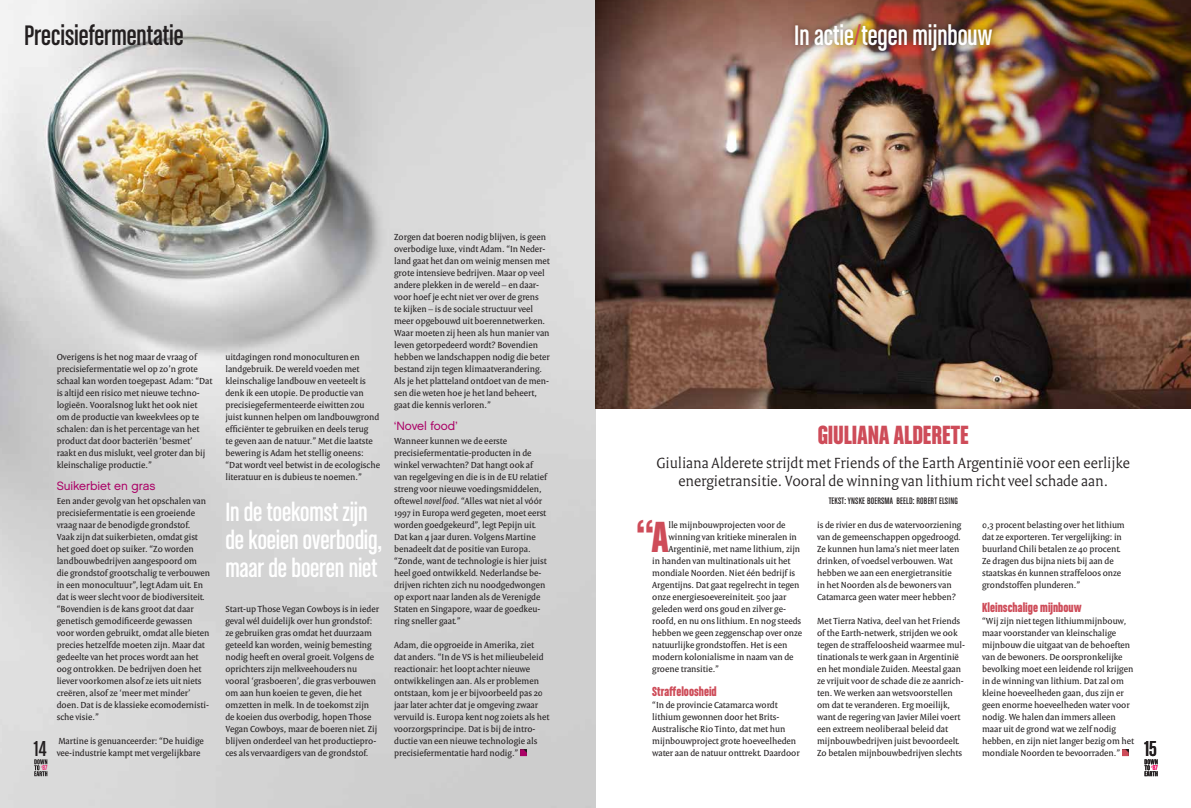
<style>
.page{position:relative;width:1191px;height:808px;background:#fff}
.page>*{position:absolute;margin:0;border:0;box-sizing:border-box;transform-origin:0 0}
.t1{font:46.3px "Chalet Comprime Hong Kong Eighty";color:#ce4c59}
.t2{font:30px "Chalet Comprime Cologne Sixty";color:#fff}
.t3{font:30px "Chalet Comprime Cologne Sixty";color:#231f20}
.t4{font:28px/28px "Chalet Comprime Cologne Sixty";letter-spacing:-.005em;color:#fff}
.t5{font:28px "Chalet Comprime Hong Kong Sixty";color:#ce4c59}
.t6{font:23px "Chalet Comprime Cologne Eighty";color:#231f20}
.t7{font:300 16px/18px "Versa Pro";color:#231f20;text-align:center}
.t8{font:14px "Chalet Comprime Hong Kong Sixty";color:#ce4c59}
.t9{font:12px "Chalet London Nineteen Sixty";letter-spacing:-.005em;color:#ab0166}
.t10{font:10px "Chalet Comprime Cologne Sixty";letter-spacing:.02em;color:#231f20}
.t11{font:9.5px/12px "Versa Pro";color:#231f20}
.t12{font:7.7px "Chalet Comprime Cologne Seventy";color:#ec1163}
.s1{color:#ce4c59}
.s2{font-style:italic}
</style>
<div class="page">
<img style="left:0;top:0;width:595px;height:808px">
<svg style="left:34px;top:759px;width:13px;height:17px"></svg>
<svg style="left:520px;top:749px;width:7px;height:7px"></svg>
<img style="left:595px;top:68px;width:596px;height:340px">
<img style="left:595px;top:0;width:596px;height:68px">
<svg style="left:1144px;top:759px;width:13px;height:17px"></svg>
<div style="left:789px;top:18px;width:208px;height:38px;background:#231f20;opacity:.51"></div>
<svg style="left:1122px;top:749px;width:6px;height:7px"></svg>
<h2 class="t3" style="left:24px;top:19px;width:161px">Precisiefermentatie</h2>
<h2 class="t2" style="left:794px;top:19px;width:199px">In actie<span class="s1">/</span>tegen mijnbouw</h2>
<h3 class="t6" style="left:34px;top:736px;width:14px">14</h3>
<p class="t12" style="left:41px;top:763px;width:8px"><sup>#</sup>87</p>
<p class="t11" style="left:57px;top:351px;width:157px">Overigens is het nog maar de vraag of precisiefermentatie wel op zo’n grote schaal kan worden toegepast. Adam: “Dat is altijd een risico met nieuwe techno&shy;logieën. Vooralsnog lukt het ook niet om de productie van kweekvlees op te schalen: dan is het percentage van het product dat door bacteriën ‘besmet’ raakt en dus mislukt, veel groter dan bij kleinschalige productie.”</p>
<p class="t9" style="left:57px;top:478px;width:100px">Suikerbiet en gras</p>
<p class="t11" style="left:57px;top:495px;width:155px">Een ander gevolg van het opschalen van precisiefermentatie is een groeiende vraag naar de benodigde grondstof.<br>Vaak zijn dat suikerbieten, omdat gist het goed doet op suiker. “Zo worden landbouwbedrijven aangespoord om die grondstof grootschalig te verbouwen in een monocultuur”, legt Adam uit. En dat is weer slecht voor de biodiversiteit. “Bovendien is de kans groot dat daar genetisch gemodificeerde gewassen voor worden gebruikt, omdat alle bieten precies hetzelfde moeten zijn. Maar dat gedeelte van het proces wordt aan het oog ontrokken. De bedrijven doen het liever voorkomen alsof ze iets uit niets creëren, alsof ze ‘meer met minder’ doen. Dat is de klassieke ecomodernisti&shy;sche visie.”</p>
<p class="t11" style="left:57px;top:735px;width:149px">Martine is genuanceerder: “De huidige vee-industrie kampt met vergelijkbare</p>
<p class="t11" style="left:225px;top:351px;width:156px">uitdagingen rond monoculturen en landgebruik. De wereld voeden met kleinschalige landbouw en veeteelt is denk ik een utopie. De productie van precisiegefermenteerde eiwitten zou juist kunnen helpen om landbouwgrond efficiënter te gebruiken en deels terug<br>te geven aan de natuur.” Met die laatste bewering is Adam het stellig oneens: “Dat wordt veel betwist in de ecologische literatuur en is dubieus te noemen.”</p>
<h3 class="t4" style="left:225px;top:497px;width:158px">In de toekomst zijn de koeien overbodig, maar de boeren niet</h3>
<p class="t11" style="left:225px;top:603px;width:155px">Start-up Those Vegan Cowboys is in ieder geval wél duidelijk over hun grondstof: ze gebruiken gras omdat het duurzaam geteeld kan worden, weinig bemesting nodig heeft en overal groeit. Volgens de oprichters zijn melkveehouders nu vooral ‘grasboeren’, die gras verbouwen om aan hun koeien te geven, die het omzetten in melk. In de toekomst zijn de koeien dus overbodig, hopen Those Vegan Cowboys, maar de boeren niet. Zij blijven onderdeel van het productiepro&shy;ces als vervaardigers van de grondstof.</p>
<p class="t11" style="left:394px;top:231px;width:157px">Zorgen dat boeren nodig blijven, is geen overbodige luxe, vindt Adam. “In Neder&shy;land gaat het dan om weinig mensen met grote intensieve bedrijven. Maar op veel andere plekken in de wereld – en daar&shy;voor hoef je echt niet ver over de grens<br>te kijken – is de sociale structuur veel meer opgebouwd uit boerennetwerken.<br>Waar moeten zij heen als hun manier van leven getorpedeerd wordt? Bovendien hebben we landschappen nodig die beter bestand zijn tegen klimaatverandering.<br>Als je het platteland ontdoet van de men&shy;sen die weten hoe je het land beheert, gaat die kennis verloren.”</p>
<p class="t9" style="left:394px;top:418px;width:65px">‘Novel food’</p>
<p class="t11" style="left:394px;top:435px;width:154px">Wanneer kunnen we de eerste precisiefermentatie-producten in de winkel verwachten? Dat hangt ook af van regelgeving en die is in de EU relatief streng voor nieuwe voedingsmiddelen, oftewel <span class="s2">novel food</span>. “Alles wat niet al vóór 1997 in Europa werd gegeten, moet eerst worden goedgekeurd”, legt Pepijn uit.<br>Dat kan 4 jaar duren. Volgens Martine benadeelt dat de positie van Europa. “Zonde, want de technologie is hier juist heel goed ontwikkeld. Nederlandse be&shy;drijven richten zich nu noodgedwongen op export naar landen als de Verenigde Staten en Singapore, waar de goedkeu&shy;ring sneller gaat.”</p>
<p class="t11" style="left:394px;top:639px;width:157px">Adam, die opgroeide in Amerika, ziet<br>dat anders. “In de VS is het milieubeleid reactionair: het loopt achter nieuwe ontwikkelingen aan. Als er problemen ontstaan, kom je er bijvoorbeeld pas 20 jaar later achter dat je omgeving zwaar vervuild is. Europa kent nog zoiets als het voorzorgsprincipe. Dat is bij de intro&shy;ductie van een nieuwe technologie als precisiefermentatie hard nodig.”</p>
<h3 class="t5" style="left:817px;top:418px;width:152px">GIULIANA ALDERETE</h3>
<h3 class="t7" style="left:656px;top:454px;width:475px">Giuliana Alderete strijdt met Friends of the Earth Argentinië voor een eerlijke energietransitie. Vooral de winning van lithium richt veel schade aan.</h3>
<p class="t10" style="left:828px;top:495px;width:131px">TEKST: YNSKE BOERSMA BEELD: ROBERT ELSING</p>
<p class="t11" style="left:982px;top:519px;width:144px">0,3 procent belasting over het lithium dat ze exporteren. Ter vergelijking: in buurland Chili betalen ze 40 procent.<br>Ze dragen dus bijna niets bij aan de staatskas én kunnen straffeloos onze grondstoffen plunderen.”</p>
<h3 class="t8" style="left:982px;top:599px;width:101px">Kleinschalige mijnbouw</h3>
<p class="t11" style="left:982px;top:615px;width:153px">“Wij zijn niet tegen lithiummijnbouw, maar voorstander van kleinschalige mijnbouw die uitgaat van de behoeften van de bewoners. De oorspronkelijke bevolking moet een leidende rol krijgen in de winning van lithium. Dat zal om kleine hoeveelheden gaan, dus zijn er geen enorme hoeveelheden water voor nodig. We halen dan immers alleen maar uit de grond wat we zelf nodig hebben, en zijn niet langer bezig om het mondiale Noorden te bevoorraden.”</p>
<h1 class="t1" style="left:636px;top:510px;width:34px">“A</h1>
<p class="t11" style="left:668px;top:519px;width:119px">lle mijnbouwprojecten voor de</p>
<p class="t11" style="left:817px;top:519px;width:146px">is de rivier en dus de watervoorziening van de gemeenschappen opgedroogd.<br>Ze kunnen hun lama’s niet meer laten drinken, of voedsel verbouwen. Wat hebben we aan een energietransitie in het Noorden als de bewoners van Catamarca geen water meer hebben?</p>
<p class="t11" style="left:817px;top:615px;width:149px">Met Tierra Nativa, deel van het Friends of the Earth-netwerk, strijden we ook tegen de straffeloosheid waarmee mul&shy;tinationals te werk gaan in Argentinië en het mondiale Zuiden. Meestal gaan ze vrijuit voor de schade die ze aanrich&shy;ten. We werken aan wetsvoorstellen om dat te veranderen. Erg moeilijk, want de regering van Javier Milei voert een extreem neoliberaal beleid dat mijnbouwbedrijven juist bevoordeelt.<br>Zo betalen mijnbouwbedrijven slechts</p>
<p class="t11" style="left:668px;top:531px;width:130px">winning van kritieke mineralen in</p>
<p class="t11" style="left:668px;top:543px;width:133px">Argentinië, met name lithium, zijn</p>
<p class="t11" style="left:652px;top:555px;width:140px">in handen van multinationals uit het</p>
<p class="t11" style="left:652px;top:567px;width:144px">mondiale Noorden. Niet één bedrijf is</p>
<p class="t11" style="left:652px;top:579px;width:149px">Argentijns. Dat gaat regelrecht in tegen</p>
<p class="t11" style="left:652px;top:591px;width:136px">onze energiesoevereiniteit. 500 jaar</p>
<p class="t11" style="left:652px;top:603px;width:135px">geleden werd ons goud en zilver ge-</p>
<p class="t11" style="left:652px;top:615px;width:151px">roofd, en nu ons lithium. En nog steeds</p>
<p class="t11" style="left:652px;top:627px;width:152px">hebben we geen zeggenschap over onze</p>
<p class="t11" style="left:652px;top:639px;width:137px">natuurlijke grondstoffen. Het is een</p>
<p class="t11" style="left:652px;top:651px;width:143px">modern kolonialisme in naam van de</p>
<p class="t11" style="left:652px;top:663px;width:68px">groene transitie.”</p>
<h3 class="t8" style="left:652px;top:683px;width:66px">Straffeloosheid</h3>
<p class="t11" style="left:652px;top:699px;width:149px">“In de provincie Catamarca wordt lithium gewonnen door het Brits-Australische Rio Tinto, dat met hun mijnbouwproject grote hoeveelheden water aan de natuur onttrekt. Daardoor</p>
<h3 class="t6" style="left:1144px;top:736px;width:14px">15</h3>
<p class="t12" style="left:1151px;top:763px;width:8px"><sup>#</sup>87</p>
</div>
